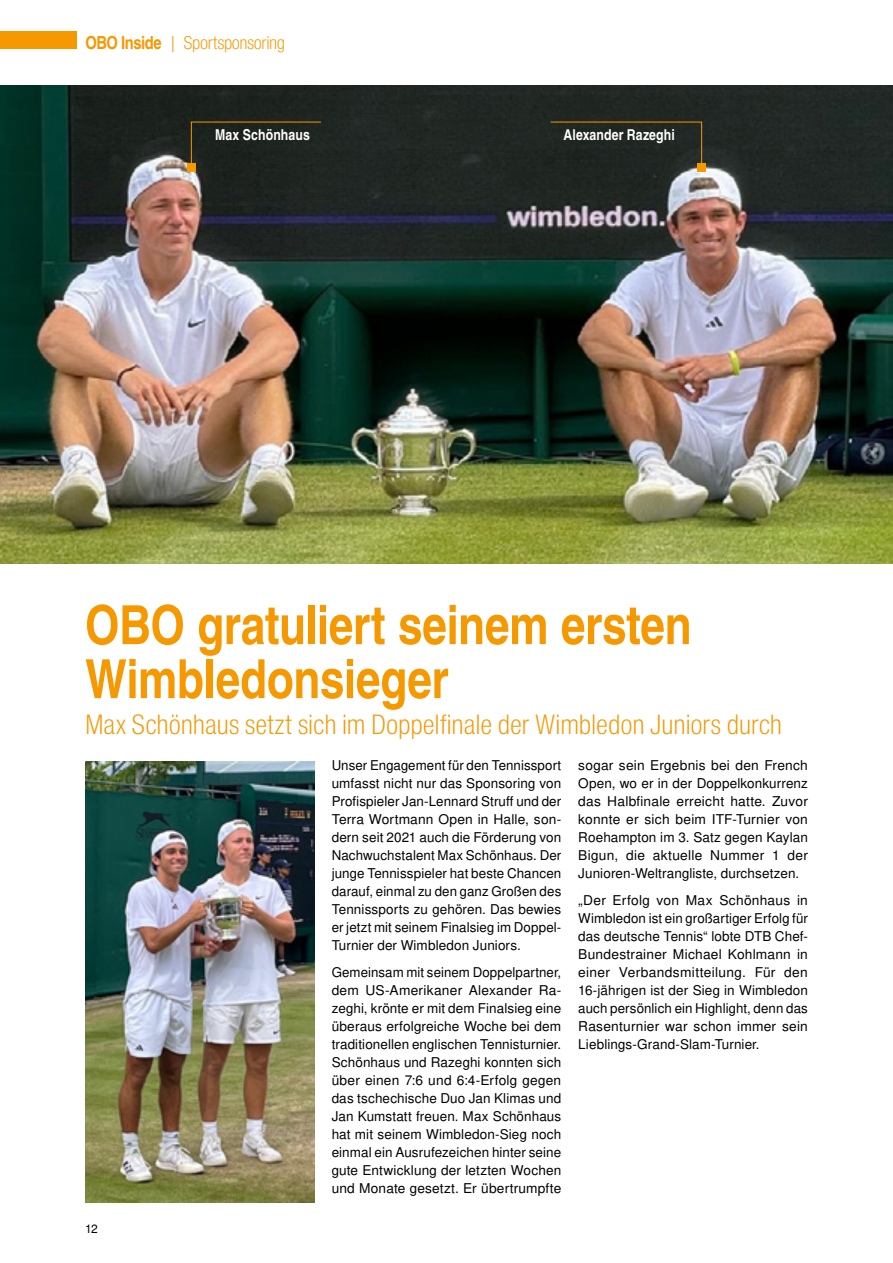
<style>
.page{position:relative;width:893px;height:1263px;background:#fff}
.page>*{position:absolute;margin:0;border:0;box-sizing:border-box;transform-origin:0 0}
.t1{font:700 54px/54px "Nimbus San Con L";letter-spacing:-.005em;color:#f69800}
.t2{font:300 27px "Nimbus San Con L";letter-spacing:-.005em;color:#f69800}
.t3{font:300 18px "Nimbus San Con L";letter-spacing:-.025em;color:#f69800}
.t4{font:700 15px "Nimbus San Con L";letter-spacing:.005em;color:#fff}
.t5{font:13.5px/18px "Nimbus San L";letter-spacing:.01em;color:#000;text-align:justify}
.t6{font:12px "Nimbus San L";color:#000}
.s1{font-weight:700}
</style>
<div class="page">
<img style="left:0;top:85px;width:893px;height:478px">
<svg style="left:550px;top:121px;width:152px;height:47px"></svg>
<div style="left:191px;top:121px;width:131px;height:47px;background:#1d231f"></div>
<div style="left:697px;top:163px;width:9px;height:8px;background:#f69800"></div>
<div style="left:187px;top:163px;width:9px;height:8px;background:#f69800"></div>
<div style="left:0;top:32px;width:77px;height:17px;background:#f69800"></div>
<img style="left:85px;top:762px;width:230px;height:440px">
<h3 class="t3" style="left:85px;top:30px;width:201px"><span class="s1">OBO Inside</span> | Sportsponsoring</h3>
<p class="t4" style="left:215px;top:125px;width:96px">Max Schönhaus</p>
<p class="t4" style="left:564px;top:125px;width:113px">Alexander Razeghi</p>
<h1 class="t1" style="left:85px;top:599px;width:608px">OBO gratuliert seinem ersten<br>Wimbledonsieger</h1>
<h2 class="t2" style="left:85px;top:705px;width:699px">Max Schönhaus setzt sich im Doppelfinale der Wimbledon Juniors durch</h2>
<p class="t5" style="left:332px;top:757px;width:231px">Unser Engagement für den Tennissport umfasst nicht nur das Sponsoring von Profispieler Jan-Lennard Struff und der Terra Wortmann Open in Halle, son&shy;dern seit 2021 auch die Förderung von Nachwuchstalent Max Schönhaus. Der junge Tennisspieler hat beste Chancen darauf, einmal zu den ganz Großen des Tennissports zu gehören. Das bewies er jetzt mit seinem Finalsieg im Doppel-Turnier der Wimbledon Juniors.</p>
<p class="t5" style="left:332px;top:964px;width:231px">Gemeinsam mit seinem Doppelpartner, dem US-Amerikaner Alexander Ra&shy;zeghi, krönte er mit dem Finalsieg eine überaus erfolgreiche Woche bei dem traditionellen englischen Tennisturnier.<br>Schönhaus und Razeghi konnten sich über einen 7:6 und 6:4-Erfolg gegen das tschechische Duo Jan Klimas und Jan Kumstatt freuen. Max Schönhaus hat mit seinem Wimbledon-Sieg noch einmal ein Ausrufezeichen hinter seine gute Entwicklung der letzten Wochen und Monate gesetzt. Er übertrumpfte</p>
<p class="t5" style="left:578px;top:757px;width:231px">sogar sein Ergebnis bei den French Open, wo er in der Doppelkonkurrenz das Halbfinale erreicht hatte. Zuvor konnte er sich beim ITF-Turnier von Roehampton im 3. Satz gegen Kaylan Bigun, die aktuelle Nummer 1 der Junioren-Weltrangliste, durchsetzen.</p>
<p class="t5" style="left:578px;top:892px;width:231px">„Der Erfolg von Max Schönhaus in Wimbledon ist ein großartiger Erfolg für das deutsche Tennis“ lobte DTB Chef-Bundestrainer Michael Kohlmann in einer Verbandsmitteilung. Für den 16-jährigen ist der Sieg in Wimbledon auch persönlich ein Highlight, denn das Rasenturnier war schon immer sein Lieblings-Grand-Slam-Turnier.</p>
<p class="t6" style="left:85px;top:1222px;width:14px">12</p>
</div>
